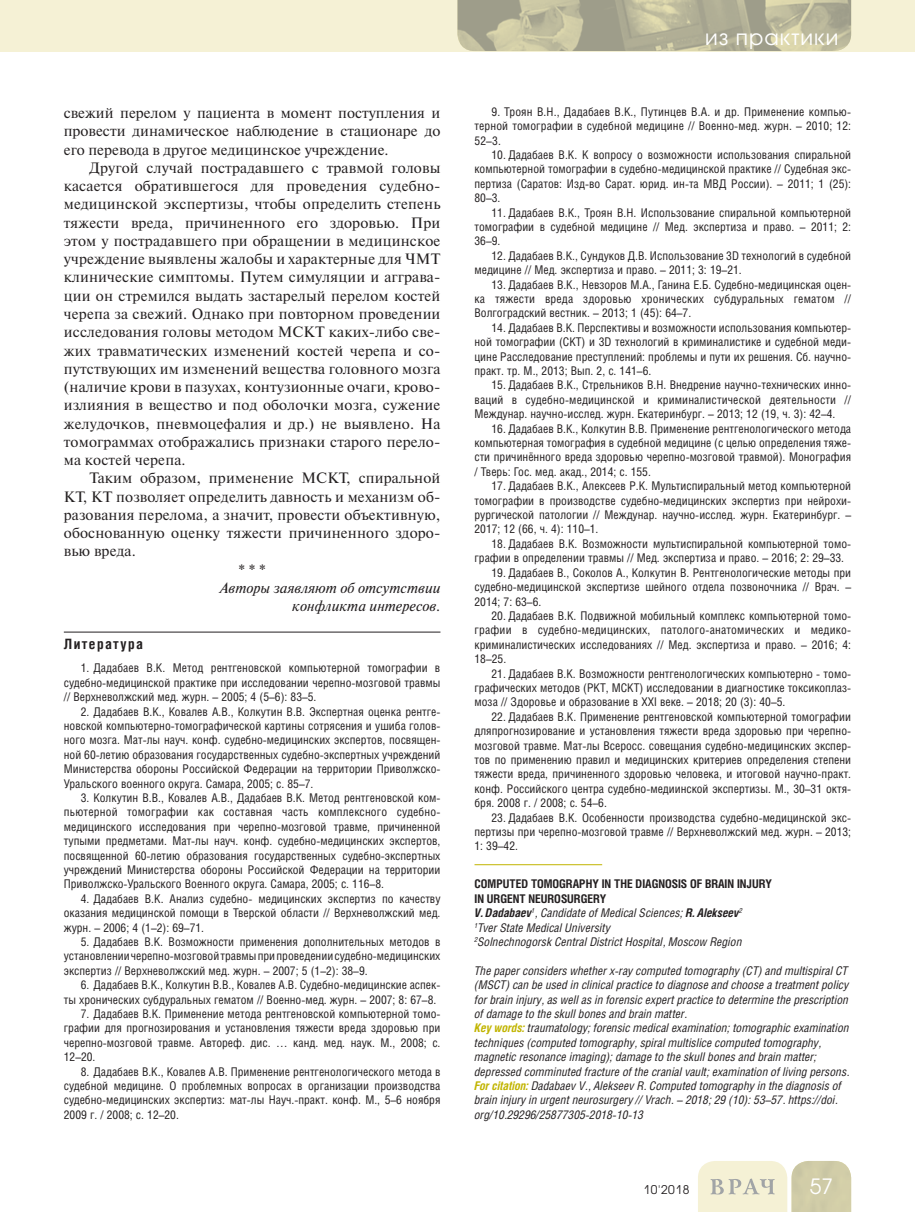
<style>
.page{position:relative;width:915px;height:1212px;background:#fff}
.page>*{position:absolute;margin:0;border:0;box-sizing:border-box;transform-origin:0 0}
.t1{font:21px "Avant Garde Gothic C";letter-spacing:.05em;color:#fff}
.t2{font:15px/18.3px "Newton C";letter-spacing:.01em;color:#231f20;text-align:justify}
.t3{font:italic 15px/18.3px "Newton C";color:#231f20;text-align:right}
.t4{font:700 14.25px "Helios Cond";letter-spacing:.1em;color:#231f20}
.t5{font:12px/14.4px "Helios Cond";color:#231f20;text-align:justify}
.t6{font:italic 12px/14.4px "Helios Cond";color:#231f20}
.t7{font:12px "Avant Garde Gothic C";letter-spacing:.05em;color:#231f20}
.s1{font-weight:700;font-style:normal}
.s2{font-weight:700}
.s3{font-weight:700;color:#c1b400}
</style>
<div class="page">
<div style="left:0;top:0;width:914px;height:51px;background:#f5f1d5"></div>
<svg style="left:698px;top:1161px;width:152px;height:51px;background:#e3e0c4"></svg>
<img style="left:457px;top:0;width:393px;height:51px">
<hr style="left:64px;top:632px;width:376px;height:1px;background:#231f20">
<hr style="left:474px;top:864px;width:128px;height:1px;background:#c1b400">
<p class="t2" style="left:64px;top:105px;width:378px">свежий перелом у пациента в момент поступления и провести динамическое наблюдение в стационаре до его перевода в другое медицинское учреждение.</p>
<p class="t2" style="left:64px;top:160px;width:378px;text-indent:26px">Другой случай пострадавшего с травмой головы касается обратившегося для проведения судебно&shy;медицинской экспертизы, чтобы определить степень тяжести вреда, причиненного его здоровью. При этом у пострадавшего при обращении в медицинское учреждение выявлены жалобы и характерные для ЧМТ клинические симптомы. Путем симуляции и агграва&shy;ции он стремился выдать застарелый перелом костей черепа за свежий. Однако при повторном проведении исследования головы методом МСКТ каких-либо све&shy;жих травматических изменений костей черепа и со&shy;путствующих им изменений вещества головного мозга (наличие крови в пазухах, контузионные очаги, крово&shy;излияния в вещество и под оболочки мозга, сужение желудочков, пневмоцефалия и др.) не выявлено. На томограммах отображались признаки старого перело&shy;ма костей черепа.</p>
<p class="t2" style="left:89px;top:470px;width:352px">Таким образом, применение МСКТ, спиральной</p>
<p class="t2" style="left:64px;top:489px;width:378px">КТ, КТ позволяет определить давность и механизм об-</p>
<p class="t2" style="left:64px;top:507px;width:378px">разования перелома, а значит, провести объективную,</p>
<p class="t2" style="left:64px;top:525px;width:378px">обоснованную оценку тяжести причиненного здоро-</p>
<p class="t2" style="left:64px;top:544px;width:73px">вью вреда.</p>
<p class="t2" style="left:238px;top:562px;width:29px">* * *</p>
<p class="t3" style="left:219px;top:580px;width:222px">Авторы заявляют об отсутствии конфликта интересов.</p>
<p class="t4" style="left:64px;top:639px;width:81px">Литература</p>
<p class="t5" style="left:64px;top:662px;width:378px;text-indent:17px">1. Дадабаев В.К. Метод рентгеновской компьютерной томографии в судебно-медицинской практике при исследовании черепно-мозговой травмы // Верхневолжский мед. журн. – 2005; 4 (5–6): 83–5.</p>
<p class="t5" style="left:64px;top:705px;width:378px;text-indent:17px">2. Дадабаев В.К., Ковалев А.В., Колкутин В.В. Экспертная оценка рентге&shy;новской компьютерно-томографической картины сотрясения и ушиба голов&shy;ного мозга. Мат-лы науч. конф. судебно-медицинских экспертов, посвящен&shy;ной 60-летию образования государственных судебно-экспертных учреждений Министерства обороны Российской Федерации на территории Приволжско-Уральского военного округа. Самара, 2005; с. 85–7.</p>
<p class="t5" style="left:64px;top:792px;width:378px;text-indent:17px">3. Колкутин В.В., Ковалев А.В., Дадабаев В.К. Метод рентгеновской ком&shy;пьютерной томографии как составная часть комплексного судебно&shy;медицинского исследования при черепно-мозговой травме, причиненной тупыми предметами. Мат-лы науч. конф. судебно-медицинских экспертов, посвященной 60-летию образования государственных судебно-экспертных учреждений Министерства обороны Российской Федерации на территории Приволжско-Уральского Военного округа. Самара, 2005; с. 116–8.</p>
<p class="t5" style="left:64px;top:892px;width:378px;text-indent:17px">4. Дадабаев В.К. Анализ судебно- медицинских экспертиз по качеству оказания медицинской помощи в Тверской области // Верхневолжский мед. журн. – 2006; 4 (1–2): 69–71.</p>
<p class="t5" style="left:64px;top:936px;width:378px;text-indent:17px">5. Дадабаев В.К. Возможности применения дополнительных методов в установлении черепно-мозговой травмы при проведении судебно-медицинских экспертиз // Верхневолжский мед. журн. – 2007; 5 (1–2): 38–9.</p>
<p class="t5" style="left:64px;top:979px;width:378px;text-indent:17px">6. Дадабаев В.К., Колкутин В.В., Ковалев А.В. Судебно-медицинские аспек&shy;ты хронических субдуральных гематом // Военно-мед. журн. – 2007; 8: 67–8.</p>
<p class="t5" style="left:64px;top:1008px;width:378px;text-indent:17px">7. Дадабаев В.К. Применение метода рентгеновской компьютерной томо&shy;графии для прогнозирования и установления тяжести вреда здоровью при черепно-мозговой травме. Автореф. дис. … канд. мед. наук. М., 2008; с.<br>12–20.</p>
<p class="t5" style="left:64px;top:1065px;width:378px;text-indent:17px">8. Дадабаев В.К., Ковалев А.В. Применение рентгенологического метода в судебной медицине. О проблемных вопросах в организации производства судебно-медицинских экспертиз: мат-лы Науч.-практ. конф. М., 5–6 ноября 2009 г. / 2008; с. 12–20.</p>
<h1 class="t1" style="left:704px;top:27px;width:135px">из практики</h1>
<p class="t5" style="left:474px;top:106px;width:378px;text-indent:17px">9. Троян В.Н., Дадабаев В.К., Путинцев В.А. и др. Применение компью&shy;терной томографии в судебной медицине // Военно-мед. журн. – 2010; 12:<br>52–3.</p>
<p class="t5" style="left:474px;top:149px;width:378px;text-indent:17px">10. Дадабаев В.К. К вопросу о возможности использования спиральной компьютерной томографии в судебно-медицинской практике // Судебная экс&shy;пертиза (Саратов: Изд-во Сарат. юрид. ин-та МВД России). – 2011; 1 (25):<br>80–3.</p>
<p class="t5" style="left:474px;top:206px;width:378px;text-indent:17px">11. Дадабаев В.К., Троян В.Н. Использование спиральной компьютерной томографии в судебной медицине // Мед. экспертиза и право. – 2011; 2:<br>36–9.</p>
<p class="t5" style="left:474px;top:250px;width:378px;text-indent:17px">12. Дадабаев В.К., Сундуков Д.В. Использование 3D технологий в судебной медицине // Мед. экспертиза и право. – 2011; 3: 19–21.</p>
<p class="t5" style="left:474px;top:278px;width:378px;text-indent:17px">13. Дадабаев В.К., Невзоров М.А., Ганина Е.Б. Судебно-медицинская оцен&shy;ка тяжести вреда здоровью хронических субдуральных гематом // Волгоградский вестник. – 2013; 1 (45): 64–7.</p>
<p class="t5" style="left:474px;top:322px;width:378px;text-indent:17px">14. Дадабаев В.К. Перспективы и возможности использования компьютер&shy;ной томографии (СКТ) и 3D технологий в криминалистике и судебной меди&shy;цине Расследование преступлений: проблемы и пути их решения. Сб. научно&shy;практ. тр. М., 2013; Вып. 2, с. 141–6.</p>
<p class="t5" style="left:474px;top:379px;width:378px;text-indent:17px">15. Дадабаев В.К., Стрельников В.Н. Внедрение научно-технических инно&shy;ваций в судебно-медицинской и криминалистической деятельности // Междунар. научно-исслед. журн. Екатеринбург. – 2013; 12 (19, ч. 3): 42–4.</p>
<p class="t5" style="left:474px;top:422px;width:378px;text-indent:17px">16. Дадабаев В.К., Колкутин В.В. Применение рентгенологического метода компьютерная томография в судебной медицине (с целью определения тяже&shy;сти причинённого вреда здоровью черепно-мозговой травмой). Монография / Тверь: Гос. мед. акад., 2014; с. 155.</p>
<p class="t5" style="left:474px;top:480px;width:378px;text-indent:17px">17. Дадабаев В.К., Алексеев Р.К. Мультиспиральный метод компьютерной томографии в производстве судебно-медицинских экспертиз при нейрохи&shy;рургической патологии // Междунар. научно-исслед. журн. Екатеринбург. – 2017; 12 (66, ч. 4): 110–1.</p>
<p class="t5" style="left:474px;top:538px;width:378px;text-indent:17px">18. Дадабаев В.К. Возможности мультиспиральной компьютерной томо&shy;графии в определении травмы // Мед. экспертиза и право. – 2016; 2: 29–33.</p>
<p class="t5" style="left:474px;top:566px;width:378px;text-indent:17px">19. Дадабаев В., Соколов А., Колкутин В. Рентгенологические методы при судебно-медицинской экспертизе шейного отдела позвоночника // Врач. – 2014; 7: 63–6.</p>
<p class="t5" style="left:474px;top:610px;width:378px;text-indent:17px">20. Дадабаев В.К. Подвижной мобильный комплекс компьютерной томо&shy;графии в судебно-медицинских, патолого-анатомических и медико&shy;криминалистических исследованиях // Мед. экспертиза и право. – 2016; 4:<br>18–25.</p>
<p class="t5" style="left:474px;top:667px;width:378px;text-indent:17px">21. Дадабаев В.К. Возможности рентгенологических компьютерно - томо&shy;графических методов (РКТ, МСКТ) исследовании в диагностике токсикоплаз&shy;моза // Здоровье и образование в XXI веке. – 2018; 20 (3): 40–5.</p>
<p class="t5" style="left:474px;top:710px;width:378px;text-indent:17px">22. Дадабаев В.К. Применение рентгеновской компьютерной томографии дляпрогнозирование и установления тяжести вреда здоровью при черепно&shy;мозговой травме. Мат-лы Всеросс. совещания судебно-медицинских экспер&shy;тов по применению правил и медицинских критериев определения степени тяжести вреда, причиненного здоровью человека, и итоговой научно-практ. конф. Российского центра судебно-медиинской экспертизы. М., 30–31 октя&shy;бря. 2008 г. / 2008; с. 54–6.</p>
<p class="t5" style="left:474px;top:811px;width:378px;text-indent:17px">23. Дадабаев В.К. Особенности производства судебно-медицинской экс&shy;пертизы при черепно-мозговой травме // Верхневолжский мед. журн. – 2013; 1: 39–42.</p>
<p class="t6" style="left:474px;top:878px;width:299px"><span class="s1">COMPUTED TOMOGRAPHY IN THE DIAGNOSIS OF BRAIN INJURY IN URGENT NEUROSURGERY<br></span><span class="s2">V. Dadabaev</span><sup>1</sup>, Candidate of Medical Sciences; <span class="s2">R. Alekseev</span><sup>2<br>1</sup>Tver State Medical University<br><sup>2</sup>Solnechnogorsk Central District Hospital, Moscow Region</p>
<p class="t6" style="left:474px;top:964px;width:376px">The paper considers whether x-ray computed tomography (CT) and multispiral CT (MSCT) can be used in clinical practice to diagnose and choose a treatment policy for brain injury, as well as in forensic expert practice to determine the prescription of damage to the skull bones and brain matter.<br><span class="s3">Key words:</span> traumatology; forensic medical examination; tomographic examination techniques (computed tomography, spiral multislice computed tomography, magnetic resonance imaging); damage to the skull bones and brain matter; depressed comminuted fracture of the cranial vault; examination of living persons.<br><span class="s3">For citation:</span> Dadabaev V., Alekseev R. Computed tomography in the diagnosis of brain injury in urgent neurosurgery // Vrach. – 2018; 29 (10): 53–57. https://doi. org/10.29296/25877305-2018-10-13</p>
<p class="t7" style="left:643px;top:1184px;width:47px">10'2018</p>
<h1 class="t1" style="left:809px;top:1177px;width:25px">57</h1>
</div>
